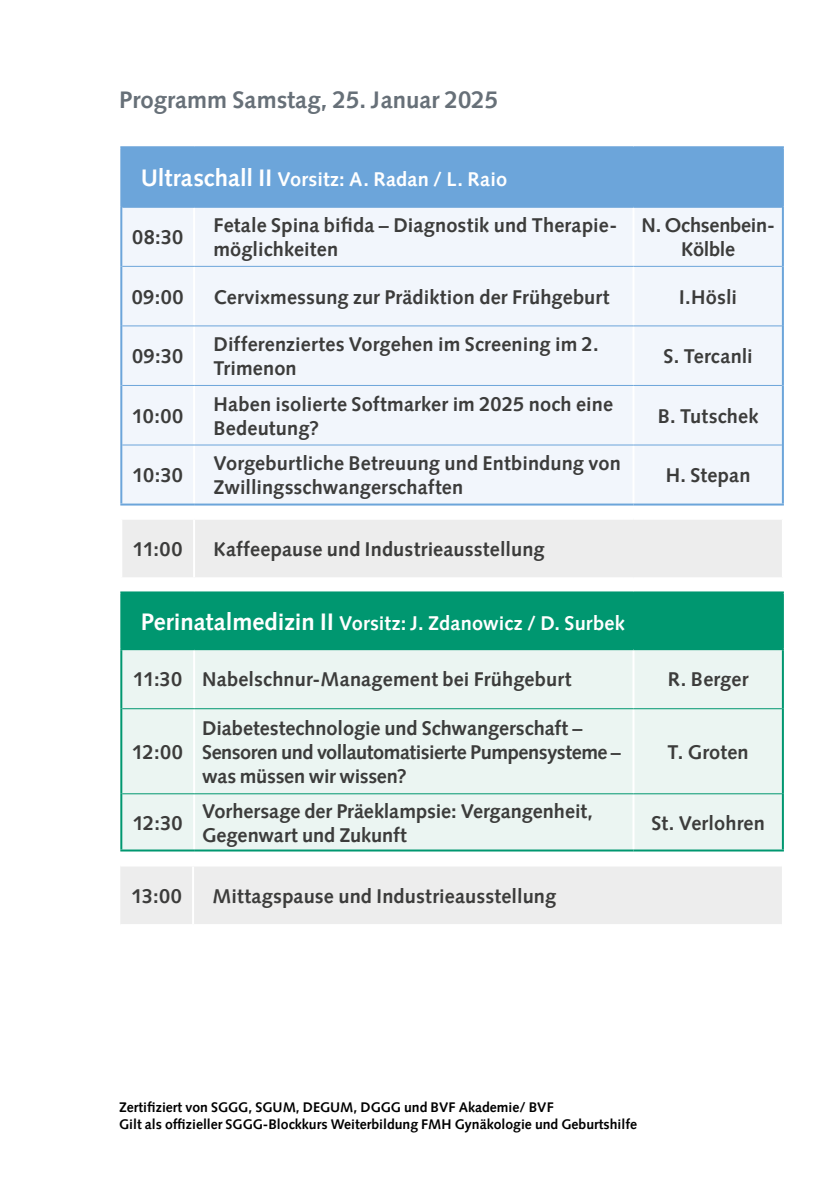
<style>
.page{position:relative;width:840px;height:1191px;background:#fff}
.page>*{position:absolute;margin:0;border:0;box-sizing:border-box;transform-origin:0 0}
.t1{font:700 24px "Syntax LT Pro";color:#677078}
.t2{font:700 20px/24px "Syntax LT Pro";letter-spacing:.005em;color:#3c3c3b}
.t3{font:700 20px/24px "Syntax LT Pro";letter-spacing:-.015em;color:#3c3c3b;text-align:center}
.t4{font:700 20px "Syntax LT Pro";letter-spacing:.01em;color:#fff}
.t5{font:700 14px/16.8px "Syntax LT Pro";color:#000}
.s1{font-size:24px}
</style>
<div class="page">
<div style="left:121px;top:147px;width:661px;height:60px;background:#6ca5da"></div>
<div style="left:122px;top:208px;width:659px;height:295px;background:#f2f6fc"></div>
<div style="left:121px;top:592px;width:661px;height:57px;background:#009770"></div>
<div style="left:122px;top:650px;width:659px;height:199px;background:#ebf5f2"></div>
<hr style="left:781px;top:148px;width:2px;height:59px;background:#6ca5da">
<hr style="left:781px;top:593px;width:2px;height:55px;background:#009770">
<hr style="left:193px;top:208px;width:2px;height:58px;background:#fff">
<hr style="left:632px;top:208px;width:2px;height:58px;background:#fff">
<hr style="left:193px;top:267px;width:2px;height:58px;background:#fff">
<hr style="left:632px;top:267px;width:2px;height:58px;background:#fff">
<hr style="left:193px;top:326px;width:2px;height:59px;background:#fff">
<hr style="left:632px;top:326px;width:2px;height:59px;background:#fff">
<hr style="left:193px;top:386px;width:2px;height:58px;background:#fff">
<hr style="left:632px;top:386px;width:2px;height:58px;background:#fff">
<hr style="left:193px;top:445px;width:2px;height:58px;background:#fff">
<hr style="left:632px;top:445px;width:2px;height:58px;background:#fff">
<svg style="left:120px;top:505px;width:663px;height:72px"></svg>
<hr style="left:120px;top:591px;width:74px;height:2px;background:#009770">
<hr style="left:120px;top:593px;width:2px;height:55px;background:#009770">
<hr style="left:194px;top:591px;width:439px;height:2px;background:#009770">
<hr style="left:633px;top:591px;width:150px;height:2px;background:#009770">
<hr style="left:193px;top:650px;width:2px;height:58px;background:#fff">
<hr style="left:632px;top:650px;width:2px;height:58px;background:#fff">
<hr style="left:193px;top:709px;width:2px;height:84px;background:#fff">
<hr style="left:632px;top:709px;width:2px;height:84px;background:#fff">
<hr style="left:193px;top:794px;width:2px;height:55px;background:#fff">
<hr style="left:632px;top:794px;width:2px;height:55px;background:#fff">
<hr style="left:120px;top:650px;width:2px;height:58px;background:#009770">
<hr style="left:781px;top:650px;width:2px;height:58px;background:#009770">
<hr style="left:120px;top:708px;width:2px;height:86px;background:#009770">
<hr style="left:781px;top:708px;width:2px;height:86px;background:#009770">
<hr style="left:120px;top:794px;width:2px;height:55px;background:#009770">
<hr style="left:781px;top:794px;width:2px;height:55px;background:#009770">
<hr style="left:120px;top:849px;width:74px;height:2px;background:#009770">
<hr style="left:194px;top:849px;width:439px;height:2px;background:#009770">
<hr style="left:633px;top:849px;width:150px;height:2px;background:#009770">
<hr style="left:122px;top:266px;width:72px;height:1px;background:#6ca5da">
<hr style="left:194px;top:266px;width:439px;height:1px;background:#6ca5da">
<hr style="left:633px;top:266px;width:148px;height:1px;background:#6ca5da">
<hr style="left:122px;top:325px;width:72px;height:1px;background:#6ca5da">
<hr style="left:194px;top:325px;width:439px;height:1px;background:#6ca5da">
<hr style="left:633px;top:325px;width:148px;height:1px;background:#6ca5da">
<hr style="left:122px;top:385px;width:72px;height:1px;background:#6ca5da">
<hr style="left:194px;top:385px;width:439px;height:1px;background:#6ca5da">
<hr style="left:633px;top:385px;width:148px;height:1px;background:#6ca5da">
<hr style="left:122px;top:444px;width:72px;height:1px;background:#6ca5da">
<hr style="left:194px;top:444px;width:439px;height:1px;background:#6ca5da">
<hr style="left:633px;top:444px;width:148px;height:1px;background:#6ca5da">
<hr style="left:122px;top:708px;width:72px;height:1px;background:#009770">
<hr style="left:194px;top:708px;width:439px;height:1px;background:#009770">
<hr style="left:633px;top:708px;width:148px;height:1px;background:#009770">
<hr style="left:122px;top:793px;width:72px;height:1px;background:#009770">
<hr style="left:194px;top:793px;width:439px;height:1px;background:#009770">
<hr style="left:633px;top:793px;width:148px;height:1px;background:#009770">
<hr style="left:122px;top:206px;width:72px;height:2px;background:#6ca5da">
<hr style="left:194px;top:206px;width:439px;height:2px;background:#6ca5da">
<hr style="left:633px;top:206px;width:148px;height:2px;background:#6ca5da">
<hr style="left:120px;top:648px;width:74px;height:2px;background:#009770">
<hr style="left:194px;top:648px;width:439px;height:2px;background:#009770">
<hr style="left:633px;top:648px;width:150px;height:2px;background:#009770">
<hr style="left:120px;top:146px;width:74px;height:2px;background:#6ca5da">
<hr style="left:120px;top:148px;width:2px;height:59px;background:#6ca5da">
<hr style="left:194px;top:146px;width:439px;height:2px;background:#6ca5da">
<hr style="left:633px;top:146px;width:150px;height:2px;background:#6ca5da">
<hr style="left:120px;top:207px;width:2px;height:59px;background:#6ca5da">
<hr style="left:781px;top:207px;width:2px;height:59px;background:#6ca5da">
<hr style="left:120px;top:266px;width:2px;height:60px;background:#6ca5da">
<hr style="left:781px;top:266px;width:2px;height:60px;background:#6ca5da">
<hr style="left:120px;top:326px;width:2px;height:59px;background:#6ca5da">
<hr style="left:781px;top:326px;width:2px;height:59px;background:#6ca5da">
<hr style="left:120px;top:385px;width:2px;height:60px;background:#6ca5da">
<hr style="left:781px;top:385px;width:2px;height:60px;background:#6ca5da">
<hr style="left:120px;top:445px;width:2px;height:58px;background:#6ca5da">
<hr style="left:781px;top:445px;width:2px;height:58px;background:#6ca5da">
<hr style="left:120px;top:503px;width:74px;height:2px;background:#6ca5da">
<hr style="left:194px;top:503px;width:439px;height:2px;background:#6ca5da">
<hr style="left:633px;top:503px;width:150px;height:2px;background:#6ca5da">
<div style="left:120px;top:867px;width:661px;height:57px;background:#ededed"></div>
<p class="t1" style="left:119px;top:85px;width:380px">Programm Samstag, 25. Januar 2025</p>
<p class="t4" style="left:141px;top:167px;width:368px"><span class="s1">Ultraschall II</span> Vorsitz: A. Radan / L. Raio</p>
<p class="t2" style="left:132px;top:225px;width:53px">08:30</p>
<p class="t2" style="left:213px;top:213px;width:405px">Fetale Spina bifida – Diagnostik und Therapie&shy;möglichkeiten</p>
<p class="t3" style="left:641px;top:213px;width:135px">N. Ochsenbein-<br>Kölble</p>
<p class="t2" style="left:132px;top:285px;width:53px">09:00</p>
<p class="t2" style="left:213px;top:285px;width:397px">Cervixmessung zur Prädiktion der Frühgeburt</p>
<p class="t2" style="left:679px;top:285px;width:59px">I.Hösli</p>
<p class="t2" style="left:132px;top:344px;width:53px">09:30</p>
<p class="t2" style="left:132px;top:404px;width:53px">10:00</p>
<p class="t2" style="left:132px;top:463px;width:52px">10:30</p>
<p class="t2" style="left:213px;top:332px;width:386px">Differenziertes Vorgehen im Screening im 2.<br>Trimenon</p>
<p class="t2" style="left:213px;top:392px;width:401px">Haben isolierte Softmarker im 2025 noch eine<br>Bedeutung?</p>
<p class="t2" style="left:213px;top:451px;width:408px">Vorgeburtliche Betreuung und Entbindung von<br>Zwillingsschwangerschaften</p>
<p class="t2" style="left:133px;top:537px;width:51px">11:00</p>
<p class="t2" style="left:213px;top:537px;width:332px">Kaffeepause und Industrieausstellung</p>
<p class="t4" style="left:141px;top:611px;width:485px"><span class="s1">Perinatalmedizin II</span> Vorsitz: J. Zdanowicz / D. Surbek</p>
<p class="t2" style="left:663px;top:344px;width:91px">S. Tercanli</p>
<p class="t2" style="left:657px;top:404px;width:102px">B. Tutschek</p>
<p class="t2" style="left:665px;top:463px;width:86px">H. Stepan</p>
<p class="t2" style="left:133px;top:667px;width:439px">11:30 Nabelschnur-Management bei Frühgeburt</p>
<p class="t2" style="left:667px;top:667px;width:82px">R. Berger</p>
<p class="t2" style="left:132px;top:740px;width:52px">12:00</p>
<p class="t2" style="left:133px;top:810px;width:51px">12:30</p>
<p class="t3" style="left:202px;top:716px;width:420px;text-align:left">Diabetestechnologie und Schwangerschaft –<br>Sensoren und vollautomatisierte Pumpensysteme – was müssen wir wissen?</p>
<p class="t2" style="left:667px;top:740px;width:83px">T. Groten</p>
<p class="t2" style="left:202px;top:798px;width:392px">Vorhersage der Präeklampsie: Vergangenheit,<br>Gegenwart und Zukunft</p>
<p class="t2" style="left:651px;top:810px;width:115px">St. Verlohren</p>
<p class="t2" style="left:131px;top:884px;width:52px">13:00</p>
<p class="t2" style="left:212px;top:884px;width:345px">Mittagspause und Industrieausstellung</p>
<p class="t5" style="left:119px;top:1098px;width:519px">Zertifiziert von SGGG, SGUM, DEGUM, DGGG und BVF Akademie/ BVF<br>Gilt als offizieller SGGG-Blockkurs Weiterbildung FMH Gynäkologie und Geburtshilfe</p>
</div>
